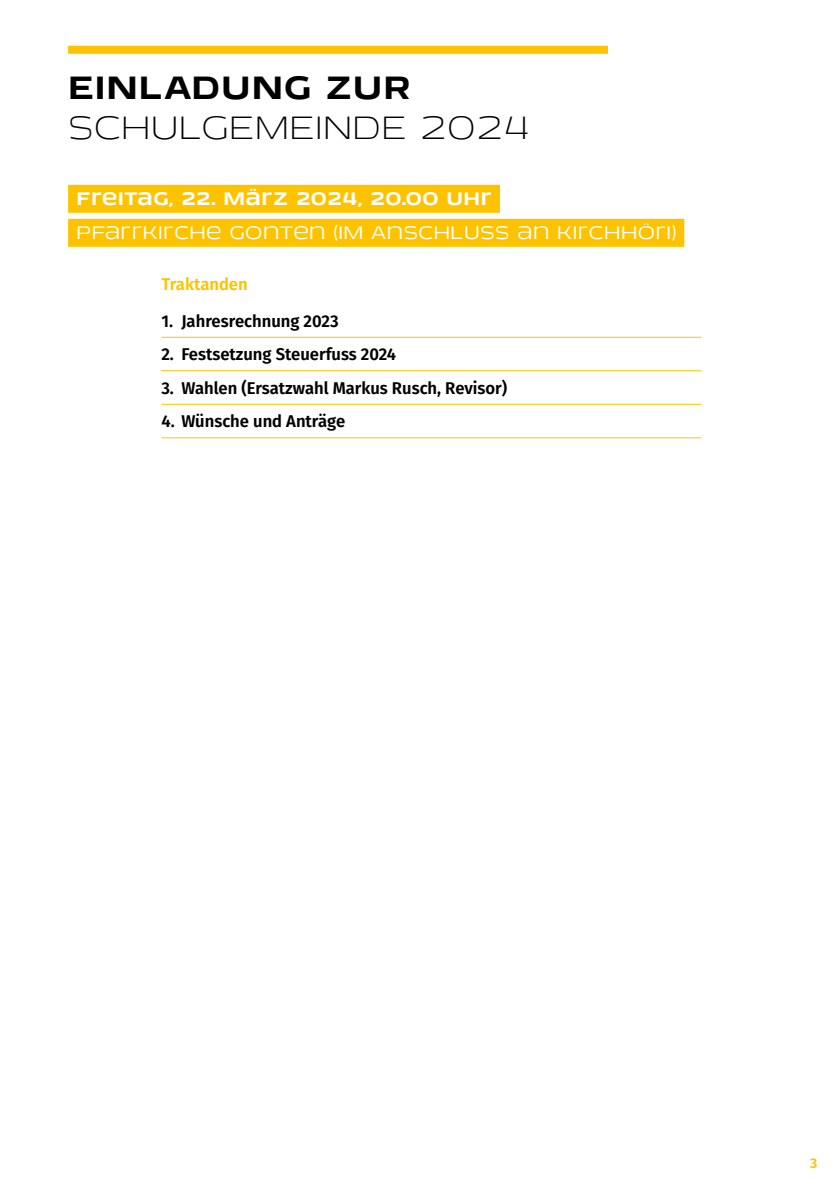
<style>
.page{position:relative;width:840px;height:1191px;background:#fff}
.page>*{position:absolute;margin:0;border:0;box-sizing:border-box;transform-origin:0 0}
.t1{font:32px "EXT Unicase 200";letter-spacing:.03em;color:#000}
.t2{font:32px "EXT Unicase 800";letter-spacing:.03em;color:#000}
.t3{font:18px "EXT Unicase 400";letter-spacing:.03em;color:#fff}
.t4{font:18px "EXT Unicase 800";letter-spacing:.03em;color:#fff}
.t5{font:600 17px "Fira Sans";color:#000}
.t6{font:600 17px "Fira Sans";color:#fdc300}
.t7{font:600 14px "Fira Sans";color:#fdc300}
</style>
<div class="page">
<div style="left:68px;top:46px;width:539px;height:8px;background:#fdc300"></div>
<div style="left:68px;top:185px;width:431px;height:28px;background:#fdc300"></div>
<div style="left:68px;top:219px;width:616px;height:28px;background:#fdc300"></div>
<hr style="left:161px;top:337px;width:540px;height:1px;background:#fdc300">
<hr style="left:161px;top:370px;width:540px;height:1px;background:#fdc300">
<hr style="left:161px;top:404px;width:540px;height:1px;background:#fdc300">
<hr style="left:161px;top:437px;width:540px;height:1px;background:#fdc300">
<h1 class="t2" style="left:68px;top:68px;width:344px">EINLADUNG ZUR</h1>
<h1 class="t1" style="left:68px;top:109px;width:463px">SCHULGEMEINDE 2024</h1>
<p class="t4" style="left:77px;top:187px;width:416px">FREITAG, 22. MÄRZ 2024, 20.00 UHR</p>
<p class="t3" style="left:77px;top:221px;width:601px">PFARRKIRCHE GONTEN (IM ANSCHLUSS AN KIRCHHÖRI)</p>
<p class="t6" style="left:161px;top:270px;width:88px">Traktanden</p>
<p class="t5" style="left:161px;top:307px;width:179px">1. Jahresrechnung 2023</p>
<p class="t5" style="left:161px;top:340px;width:236px">2. Festsetzung Steuerfuss 2024</p>
<p class="t5" style="left:161px;top:374px;width:347px">3. Wahlen (Ersatzwahl Markus Rusch, Revisor)</p>
<p class="t5" style="left:161px;top:407px;width:185px">4. Wünsche und Anträge</p>
<p class="t7" style="left:809px;top:1152px;width:9px">3</p>
</div>
